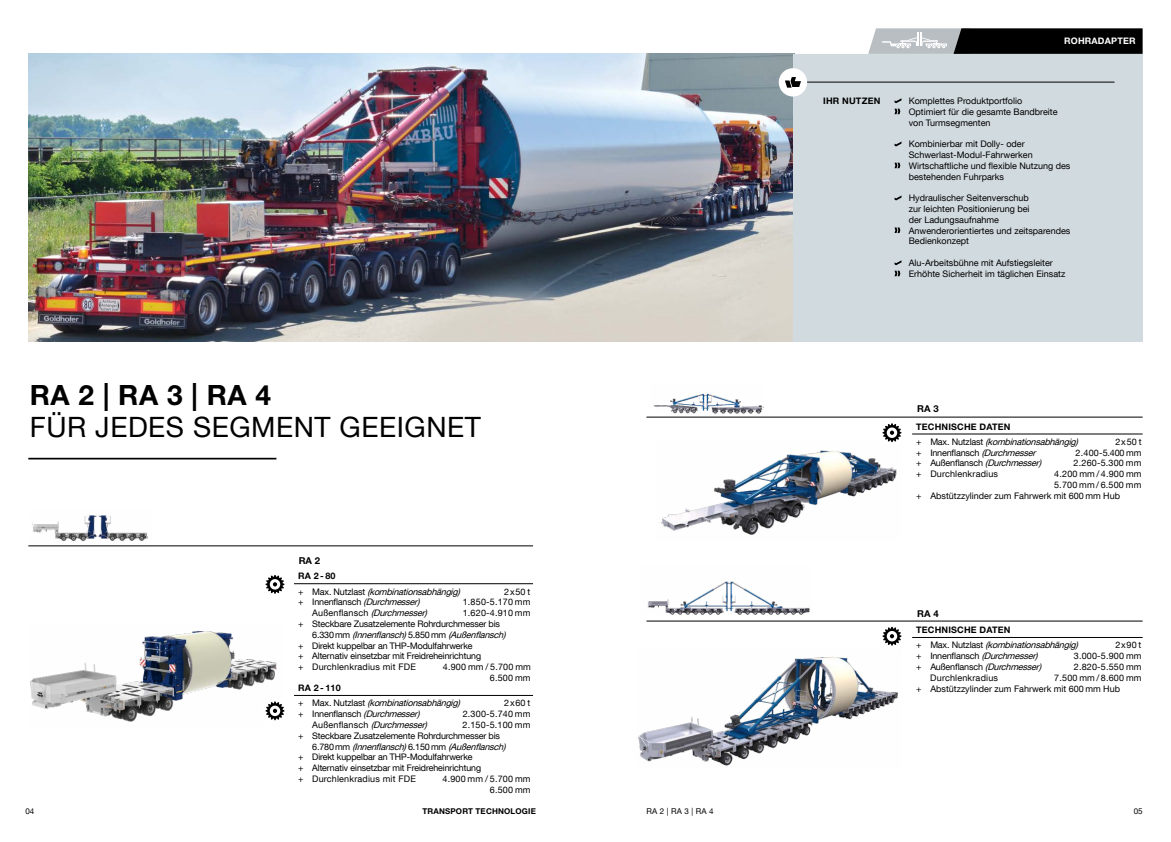
<style>
.page{position:relative;width:1171px;height:842px;background:#fff}
.page>*{position:absolute;margin:0;border:0;box-sizing:border-box;transform-origin:0 0}
.t1{font:28px "Helvetica Neue LT Com";letter-spacing:.02em;color:#000}
.t2{font:700 28px "Helvetica Neue LT Com";color:#000}
.t3{font:700 9.5px "Helvetica Neue LT Com";color:#000}
.t4{font:9px/10.8px "Helvetica Neue LT Com";color:#000}
.t5{font:italic 9px/15.3px "Helvetica Neue LT Com";color:#000}
.t6{font:9px "Helvetica Neue LT Com";letter-spacing:-.02em;color:#000}
.t7{font:9px/10.8px "Helvetica Neue LT Com";letter-spacing:.02em;color:#000;text-align:right}
.t8{font:700 9px "Helvetica Neue LT Com";letter-spacing:.02em;color:#fff}
.t9{font:700 9px "Helvetica Neue LT Com";letter-spacing:.02em;color:#000}
.t10{font:700 8px "Helvetica Neue LT Com";letter-spacing:.02em;color:#000}
.t11{font:8px "Helvetica Neue LT Com";letter-spacing:.02em;color:#000}
.s1{font-weight:700;font-style:normal}
.s2{font-style:normal}
.s3{font-style:italic}
</style>
<div class="page">
<img style="left:28px;top:54px;width:765px;height:288px">
<hr style="left:28px;top:458px;width:248px;height:1px;background:#000">
<div style="left:793px;top:54px;width:349px;height:288px;background:#d1dadf"></div>
<hr style="left:793px;top:82px;width:321px;height:1px;background:#000">
<svg style="left:894px;top:98px;width:7px;height:5px"></svg>
<svg style="left:894px;top:109px;width:6px;height:5px"></svg>
<svg style="left:894px;top:142px;width:7px;height:4px"></svg>
<svg style="left:894px;top:163px;width:6px;height:5px"></svg>
<svg style="left:894px;top:196px;width:7px;height:4px"></svg>
<svg style="left:894px;top:227px;width:6px;height:6px"></svg>
<svg style="left:894px;top:260px;width:7px;height:5px"></svg>
<svg style="left:894px;top:271px;width:6px;height:5px"></svg>
<svg style="left:868px;top:28px;width:274px;height:26px;background:#434446"></svg>
<div style="left:779px;top:68px;width:28px;height:29px;background:#fff;border-radius:50%"></div>
<svg style="left:785px;top:77px;width:16px;height:11px"></svg>
<img style="left:31px;top:515px;width:120px;height:32px">
<img style="left:653px;top:393px;width:111px;height:20px">
<img style="left:647px;top:581px;width:163px;height:34px">
<img style="left:30px;top:630px;width:247px;height:92px">
<img style="left:660px;top:450px;width:237px;height:85px">
<img style="left:638px;top:657px;width:260px;height:109px">
<hr style="left:294px;top:583px;width:239px;height:1px;background:#000">
<hr style="left:294px;top:695px;width:239px;height:1px;background:#000">
<hr style="left:912px;top:434px;width:230px;height:1px;background:#000">
<hr style="left:912px;top:637px;width:230px;height:1px;background:#000">
<hr style="left:646px;top:621px;width:496px;height:1px;background:#000">
<hr style="left:646px;top:417px;width:496px;height:1px;background:#000">
<hr style="left:28px;top:545px;width:505px;height:1px;background:#000">
<svg style="left:266px;top:575px;width:18px;height:19px"></svg>
<div style="left:261px;top:697px;width:28px;height:28px;background:#fff;border-radius:50%"></div>
<svg style="left:266px;top:701px;width:18px;height:19px"></svg>
<svg style="left:882px;top:423px;width:19px;height:19px"></svg>
<svg style="left:882px;top:627px;width:19px;height:18px"></svg>
<h1 class="t2" style="left:30px;top:377px;width:243px">RA 2 | RA 3 | RA 4</h1>
<h1 class="t1" style="left:30px;top:409px;width:453px">FÜR JEDES SEGMENT GEEIGNET</h1>
<p class="t3" style="left:299px;top:555px;width:23px">RA 2</p>
<p class="t5" style="left:298px;top:568px;width:164px"><span class="s1">RA 2-80<br></span><span class="s2">+ M a x . N u t z l a s t</span> (kombinationsabhängig)</p>
<p class="t4" style="left:504px;top:586px;width:28px">2x50 t</p>
<p class="t4" style="left:298px;top:596px;width:124px">+ I n n e n fl a n s c h <span class="s3">(Durchmesser)</span></p>
<p class="t4" style="left:463px;top:596px;width:69px">1.850-5.170 mm</p>
<p class="t5" style="left:312px;top:605px;width:117px"><span class="s2">A u ß e n fl a n s c h</span> (Durchmesser)</p>
<p class="t4" style="left:463px;top:607px;width:69px">1.620-4.910 mm</p>
<p class="t6" style="left:298px;top:618px;width:203px">+ Steckbare Zusatzelemente Rohrdurchmesser bis</p>
<p class="t5" style="left:312px;top:627px;width:195px"><span class="s2">6 . 3 3 0 m m</span> (Innenflansch) <span class="s2">5 . 8 5 0 m m</span> (Außenflansch)</p>
<p class="t6" style="left:298px;top:640px;width:177px">+ Direkt kuppelbar an THP-Modulfahrwerke</p>
<p class="t4" style="left:298px;top:650px;width:185px">+ Alternativ einsetzbar mit Freidreheinrichtung</p>
<p class="t7" style="left:298px;top:661px;width:119px">+ Durchlenkradius mit FDE</p>
<p class="t7" style="left:443px;top:661px;width:89px">4.900 mm / 5.700 mm<br>6.500 mm</p>
<p class="t5" style="left:298px;top:680px;width:164px"><span class="s1">RA 2 - 110<br></span><span class="s2">+ M a x . N u t z l a s t</span> (kombinationsabhängig)</p>
<p class="t4" style="left:504px;top:697px;width:28px">2x60 t</p>
<p class="t4" style="left:298px;top:708px;width:124px">+ I n n e n fl a n s c h <span class="s3">(Durchmesser)</span></p>
<p class="t4" style="left:463px;top:708px;width:69px">2.300-5.740 mm</p>
<p class="t5" style="left:312px;top:717px;width:117px"><span class="s2">A u ß e n fl a n s c h</span> (Durchmesser)</p>
<p class="t4" style="left:462px;top:719px;width:69px">2.150-5.100 mm</p>
<p class="t6" style="left:298px;top:730px;width:203px">+ Steckbare Zusatzelemente Rohrdurchmesser bis</p>
<p class="t5" style="left:312px;top:738px;width:195px"><span class="s2">6 . 7 8 0 m m</span> (Innenflansch) <span class="s2">6 . 1 5 0 m m</span> (Außenflansch)</p>
<p class="t6" style="left:298px;top:751px;width:177px">+ Direkt kuppelbar an THP-Modulfahrwerke</p>
<p class="t4" style="left:298px;top:762px;width:185px">+ Alternativ einsetzbar mit Freidreheinrichtung</p>
<p class="t7" style="left:298px;top:773px;width:119px">+ Durchlenkradius mit FDE</p>
<p class="t7" style="left:442px;top:773px;width:89px">4.900 mm / 5.700 mm<br>6.500 mm</p>
<p class="t9" style="left:823px;top:95px;width:59px">IHR NUTZEN</p>
<p class="t8" style="left:1064px;top:35px;width:73px">ROHRADAPTER</p>
<p class="t4" style="left:909px;top:95px;width:150px">Komplettes Produktportfolio<br>Optimiert für die gesamte Bandbreite von Turmsegmenten</p>
<p class="t4" style="left:909px;top:138px;width:163px">Kombinierbar mit Dolly- oder<br>Schwerlast-Modul-Fahrwerken<br>Wirtschaftliche und flexible Nutzung des bestehenden Fuhrparks</p>
<p class="t4" style="left:908px;top:192px;width:163px">Hydraulischer Seitenverschub<br>zur leichten Positionierung bei<br>der Ladungsaufnahme<br>Anwenderorientiertes und zeitsparendes<br>Bedienkonzept</p>
<p class="t4" style="left:909px;top:257px;width:158px">Alu-Arbeitsbühne mit Aufstiegsleiter<br>Erhöhte Sicherheit im täglichen Einsatz</p>
<p class="t3" style="left:917px;top:403px;width:23px">RA 3</p>
<p class="t5" style="left:916px;top:418px;width:164px"><span class="s1">TECHNISCHE DATEN<br></span><span class="s2">+ M a x . N u t z l a s t</span> (kombinationsabhängig)</p>
<p class="t4" style="left:1115px;top:436px;width:28px">2x50 t</p>
<p class="t6" style="left:916px;top:447px;width:124px">+ Innenflansch <span class="s3">(Durchmesser</span></p>
<p class="t4" style="left:1075px;top:447px;width:67px">2.400-5.400 mm</p>
<p class="t4" style="left:916px;top:458px;width:127px">+ A u ß e n fl a n s c h <span class="s3">(Durchmesser)</span></p>
<p class="t4" style="left:1073px;top:458px;width:69px">2.260-5.300 mm</p>
<p class="t7" style="left:916px;top:468px;width:83px">+ Durchlenkradius</p>
<p class="t7" style="left:1054px;top:468px;width:89px">4.200 mm / 4.900 mm</p>
<p class="t7" style="left:1054px;top:479px;width:89px">5.700 mm / 6.500 mm</p>
<p class="t4" style="left:916px;top:490px;width:205px">+ Abstützzylinder zum Fahrwerk mit 600 mm Hub</p>
<p class="t3" style="left:917px;top:608px;width:23px">RA 4</p>
<p class="t5" style="left:916px;top:622px;width:164px"><span class="s1">TECHNISCHE DATEN<br></span><span class="s2">+ M a x . N u t z l a s t</span> (kombinationsabhängig)</p>
<p class="t4" style="left:1115px;top:639px;width:28px">2x90 t</p>
<p class="t4" style="left:916px;top:650px;width:124px">+ I n n e n fl a n s c h <span class="s3">(Durchmesser)</span></p>
<p class="t4" style="left:1074px;top:650px;width:69px">3.000-5.900 mm</p>
<p class="t4" style="left:916px;top:661px;width:127px">+ A u ß e n fl a n s c h <span class="s3">(Durchmesser)</span></p>
<p class="t4" style="left:1074px;top:661px;width:69px">2.820-5.550 mm</p>
<p class="t7" style="left:930px;top:672px;width:69px">Durchlenkradius</p>
<p class="t4" style="left:916px;top:672px;width:227px;text-indent:138px">7.500 mm / 8.600 mm + Abstützzylinder zum Fahrwerk mit 600 mm Hub</p>
<p class="t11" style="left:646px;top:806px;width:69px">RA 2 | RA 3 | RA 4</p>
<p class="t11" style="left:26px;top:806px;width:10px">04</p>
<p class="t10" style="left:422px;top:806px;width:115px">TRANSPORT TECHNOLOGIE</p>
<p class="t11" style="left:1133px;top:806px;width:10px">05</p>
</div>
